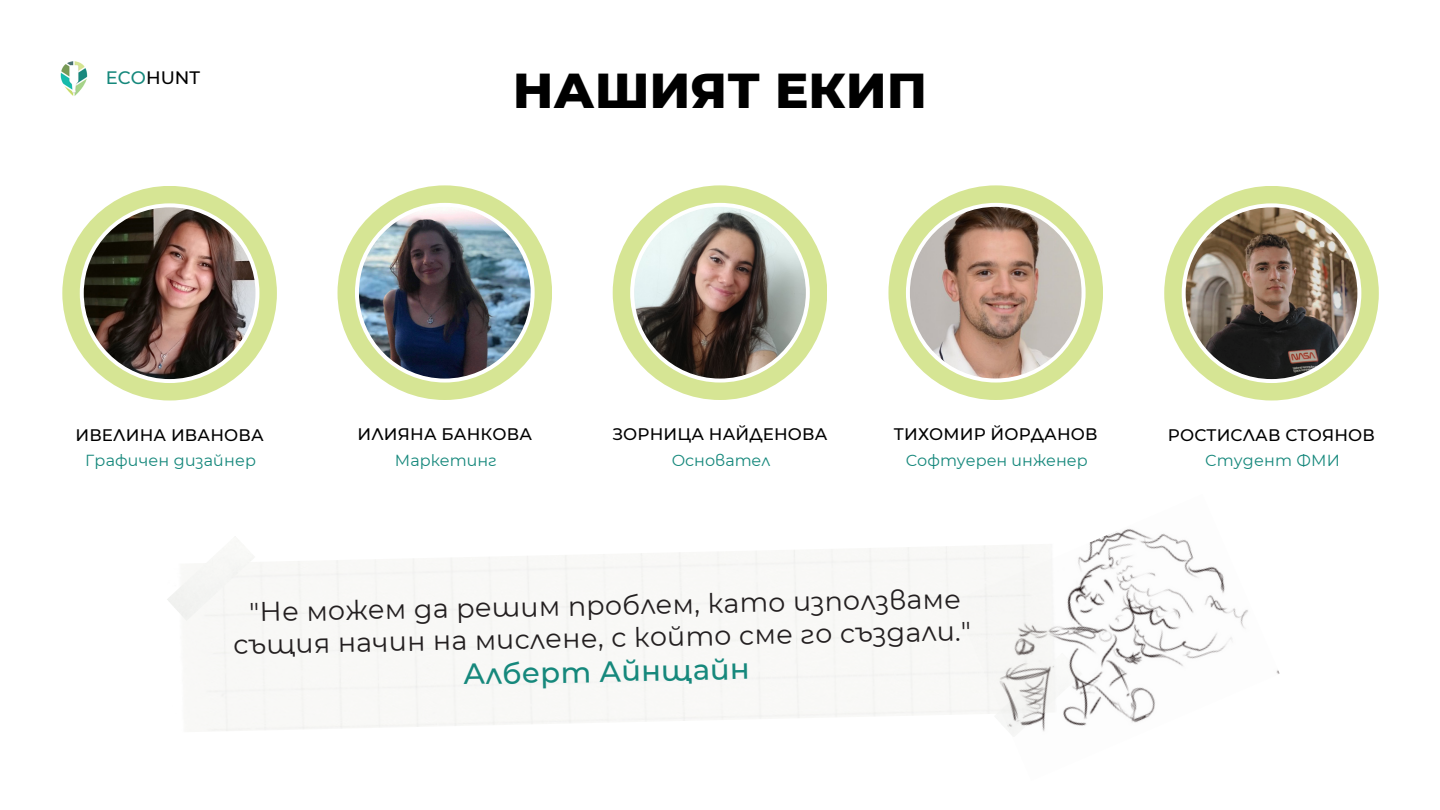
<style>
.page{position:relative;width:1440px;height:810px;background:#fff}
.page>*{position:absolute;margin:0;border:0;box-sizing:border-box;transform-origin:0 0}
.t1{font:800 50px "Montserrat";color:#000}
.t2{font:500 29px "Montserrat";color:#16887c}
.t3{font:27px/32.3px "Montserrat";color:#231f20;text-align:center}
.t4{font:500 18px "Montserrat";color:#000}
.t5{font:500 16.7px "Montserrat";letter-spacing:.01em;color:#000}
.t6{font:16px "Montserrat";color:#16887c}
.s1{color:#16887c}
</style>
<div class="page">
<img style="left:60px;top:61px;width:28px;height:35px">
<svg style="left:338px;top:185px;width:214px;height:215px"></svg>
<img style="left:359px;top:207px;width:172px;height:172px;border-radius:50%">
<svg style="left:613px;top:185px;width:214px;height:215px"></svg>
<img style="left:634px;top:207px;width:172px;height:172px;border-radius:50%">
<svg style="left:888px;top:185px;width:215px;height:215px"></svg>
<img style="left:910px;top:207px;width:172px;height:172px;border-radius:50%">
<svg style="left:1164px;top:186px;width:215px;height:215px"></svg>
<img style="left:1186px;top:207px;width:171px;height:172px;border-radius:50%">
<svg style="left:62px;top:186px;width:215px;height:215px"></svg>
<img style="left:84px;top:207px;width:171px;height:172px;border-radius:50%">
<img style="left:1077px;top:528px;width:203px;height:198px">
<img style="left:205px;top:545px;width:872px;height:186px">
<img style="left:167px;top:540px;width:88px;height:81px">
<img style="left:994px;top:652px;width:88px;height:83px">
<p class="t4" style="left:106px;top:67px;width:96px"><span class="s1">ECO</span>HUNT</p>
<p class="t1" style="left:513px;top:59px;width:416px">НАШИЯТ ЕКИП</p>
<p class="t5" style="left:75px;top:425px;width:190px">ИВЕЛИНА ИВАНОВА</p>
<p class="t5" style="left:357px;top:424px;width:176px">ИЛИЯНА БАНКОВА</p>
<p class="t5" style="left:612px;top:424px;width:217px">ЗОРНИЦА НАЙДЕНОВА</p>
<p class="t5" style="left:894px;top:424px;width:205px">ТИХОМИР ЙОРДАНОВ</p>
<p class="t5" style="left:1168px;top:425px;width:209px">РОСТИСЛАВ СТОЯНОВ</p>
<p class="t6" style="left:85px;top:451px;width:172px">Графичен дизайнер</p>
<p class="t6" style="left:395px;top:450px;width:102px">Маркетинг</p>
<p class="t6" style="left:672px;top:450px;width:100px">Основател</p>
<p class="t6" style="left:906px;top:450px;width:183px">Софтуерен и нженер</p>
<p class="t6" style="left:1205px;top:451px;width:136px">Студент ФМИ</p>
<p class="t3" style="left:232px;top:596px;width:740px;rotate:-1deg">"Не мож ем да реш им проблем, кат о използваме същ ия начин на мислене, с койт о сме го създали."</p>
<p class="t2" style="left:463px;top:656px;width:285px;rotate:-1deg">Алберт Айнщ айн</p>
</div>
